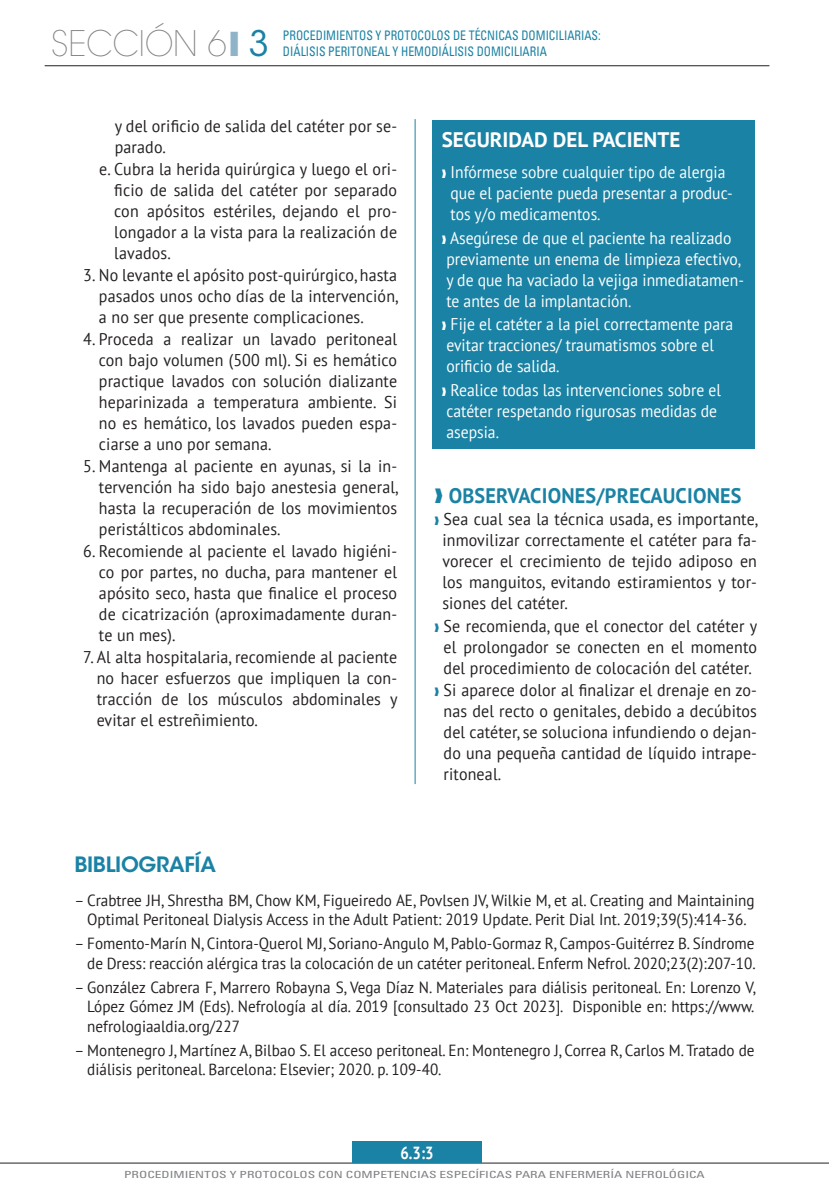
<style>
.page{position:relative;width:829px;height:1191px;background:#fff}
.page>*{position:absolute;margin:0;border:0;box-sizing:border-box;transform-origin:0 0}
.t1{font:200 35px "ITC Avant Garde Std";color:#808285;scale:.95 1}
.CPO_DE_TEXTO_GENERAL{font:700 21px "PT Sans";letter-spacing:.01em;color:#1a82a4;scale:.96 1}
.t2{font:700 21px "PT Sans";color:#fff}
.t3{font:600 21px "ITC Avant Garde Std";letter-spacing:-.015em;color:#1a82a4}
.t4{font:700 17.5px "PT Sans";color:#fff;scale:.85 1}
.CPO_DE_TEXTO_GENERAL-2{font:16.97px/21px "PT Sans";letter-spacing:.01em;color:#231f20;text-align:justify;scale:.94 1}
.t5{font:16.97px/21px "PT Sans";color:#fff;scale:.92 1}
.BIBLIOGRAFÍA{font:16.1px/19.2px "PT Sans";color:#231f20;text-align:center;scale:.94 1}
.BAJO_NUMERO{font:condensed 13.12px "Univers LT Std";color:#1a82a4;scale:.9 1}
.t6{font:condensed 9.8px "Univers LT Std";color:#808285;scale:1.37 1}
.s1{color:#8fb3c9}
.s2{font-weight:400;color:#1a82a4}
.s3{color:#1a82a4}
</style>
<div class="page">
<hr style="left:0;top:1162px;width:828px;height:1px;background:#231f20">
<hr style="left:45px;top:65px;width:724px;height:1px;background:#231f20">
<hr style="left:415px;top:119px;width:1px;height:665px;background:#1a82a4">
<div style="left:432px;top:120px;width:322px;height:329px;background:#1a82a4"></div>
<div style="left:352px;top:1141px;width:129px;height:22px;background:#1a82a4"></div>
<p class="t1" style="left:51px;top:23px;width:231px">SECCIÓN 6<span class="s1">❙</span> <span class="s2">3</span></p>
<p class="BAJO_NUMERO" style="left:283px;top:27px;width:354px">PROCEDIMIENTOS Y PROTOCOLOS DE TÉCNICAS DOMICILIARIAS:</p>
<p class="BAJO_NUMERO" style="left:283px;top:43px;width:295px">DIÁLISIS PERITONEAL Y HEMODIÁLISIS DOMICILIARIA</p>
<p class="CPO_DE_TEXTO_GENERAL-2" style="left:115px;top:115px;width:302px">y del orificio de salida del catéter por se&shy;parado.</p>
<p class="CPO_DE_TEXTO_GENERAL-2" style="left:114px;top:158px;width:302px;text-indent:-15px">e. Cubra la herida quirúrgica y luego el ori&shy;ficio de salida del catéter por separado con apósitos estériles, dejando el pro&shy;longador a la vista para la realización de lavados.</p>
<p class="CPO_DE_TEXTO_GENERAL-2" style="left:99px;top:264px;width:320px;text-indent:-16px">3. No levante el apósito post-quirúrgico, hasta pasados unos ocho días de la intervención, a no ser que presente complicaciones.</p>
<p class="CPO_DE_TEXTO_GENERAL-2" style="left:99px;top:328px;width:319px;text-indent:-16px">4. Proceda a realizar un lavado peritoneal con bajo volumen (500 ml). Si es hemático practique lavados con solución dializante heparinizada a temperatura ambiente. Si no es hemático, los lavados pueden espa&shy;ciarse a uno por semana.</p>
<p class="CPO_DE_TEXTO_GENERAL-2" style="left:99px;top:455px;width:320px;text-indent:-16px">5. Mantenga al paciente en ayunas, si la in&shy;tervención ha sido bajo anestesia general, hasta la recuperación de los movimientos peristálticos abdominales.</p>
<p class="CPO_DE_TEXTO_GENERAL-2" style="left:99px;top:540px;width:319px;text-indent:-16px">6. Recomiende al paciente el lavado higiéni&shy;co por partes, no ducha, para mantener el apósito seco, hasta que finalice el proceso de cicatrización (aproximadamente duran&shy;te un mes).</p>
<p class="CPO_DE_TEXTO_GENERAL-2" style="left:97px;top:646px;width:322px;text-indent:-13px">7. Al alta hospitalaria, recomiende al paciente no hacer esfuerzos que impliquen la con&shy;tracción de los músculos abdominales y evitar el estreñimiento.</p>
<p class="t2" style="left:441px;top:126px;width:240px">SEGURIDAD DEL PACIENTE</p>
<p class="t5" style="left:450px;top:161px;width:308px;text-indent:-9px">❱ Infórmese sobre cualquier tipo de alergia que el paciente pueda presentar a produc&shy;tos y/o medicamentos.</p>
<p class="t5" style="left:441px;top:227px;width:330px">❱ Asegúrese de que el paciente ha realizado previamente un enema de limpieza efectivo, y de que ha vaciado la vejiga inmediatamen&shy;te antes de la implantación.</p>
<p class="t5" style="left:441px;top:313px;width:318px">❱ Fije el catéter a la piel correctamente para evitar tracciones/ traumatismos sobre el orificio de salida.</p>
<p class="t5" style="left:441px;top:379px;width:305px">❱ Realice todas las intervenciones sobre el catéter respetando rigurosas medidas de asepsia.</p>
<p class="CPO_DE_TEXTO_GENERAL" style="left:434px;top:482px;width:321px">❱ OBSERVACIONES/PRECAUCIONES</p>
<p class="CPO_DE_TEXTO_GENERAL-2" style="left:442px;top:508px;width:337px;text-indent:-8px"><span class="s3">❱</span> Sea cual sea la técnica usada, es importante, inmovilizar correctamente el catéter para fa&shy;vorecer el crecimiento de tejido adiposo en los manguitos, evitando estiramientos y tor&shy;siones del catéter.</p>
<p class="CPO_DE_TEXTO_GENERAL-2" style="left:434px;top:615px;width:345px;text-align:center"><span class="s3">❱</span> Se recomienda, que el conector del catéter y el prolongador se conecten en el momento del procedimiento de colocación del catéter.</p>
<p class="CPO_DE_TEXTO_GENERAL-2" style="left:443px;top:679px;width:335px;text-indent:-9px"><span class="s3">❱</span> Si aparece dolor al finalizar el drenaje en zo&shy;nas del recto o genitales, debido a decúbitos del catéter, se soluciona infundiendo o dejan&shy;do una pequeña cantidad de líquido intrape&shy;ritoneal.</p>
<p class="t3" style="left:74px;top:850px;width:143px">BIBLIOGRAFÍA</p>
<p class="BIBLIOGRAFÍA" style="left:74px;top:890px;width:724px">– Crabtree JH, Shrestha BM, Chow KM, Figueiredo AE, Povlsen JV, Wilkie M, et al. Creating and Maintaining<br>Optimal Peritoneal Dialysis Access in the Adult Patient: 2019 Update. Perit Dial Int. 2019;39(5):414-36.</p>
<p class="BIBLIOGRAFÍA" style="left:74px;top:933px;width:726px;text-align:right">– Fomento-Marín N, Cintora-Querol MJ, Soriano-Angulo M, Pablo-Gormaz R, Campos-Guitérrez B. Síndrome de Dress: reacción alérgica tras la colocación de un catéter peritoneal. Enferm Nefrol. 2020;23(2):207-10.</p>
<p class="BIBLIOGRAFÍA" style="left:87px;top:977px;width:712px;text-align:justify;text-indent:-13px">– González Cabrera F, Marrero Robayna S, Vega Díaz N. Materiales para diálisis peritoneal. En: Lorenzo V, López Gómez JM (Eds). Nefrología al día. 2019 [consultado 23 Oct 2023]. Disponible en: https://www. nefrologiaaldia.org/227</p>
<p class="BIBLIOGRAFÍA" style="left:87px;top:1040px;width:711px;text-align:left;text-indent:-13px">– Montenegro J, Martínez A, Bilbao S. El acceso peritoneal. En: Montenegro J, Correa R, Carlos M. Tratado de diálisis peritoneal. Barcelona: Elsevier; 2020. p. 109-40.</p>
<p class="t4" style="left:400px;top:1141px;width:40px">6.3:3</p>
<p class="t6" style="left:124px;top:1168px;width:425px">PROCEDIMIENTOS Y PROTOCOLOS CON COMPETENCIAS ESPECÍFICAS PARA ENFERMERÍA NEFROLÓGICA</p>
</div>
